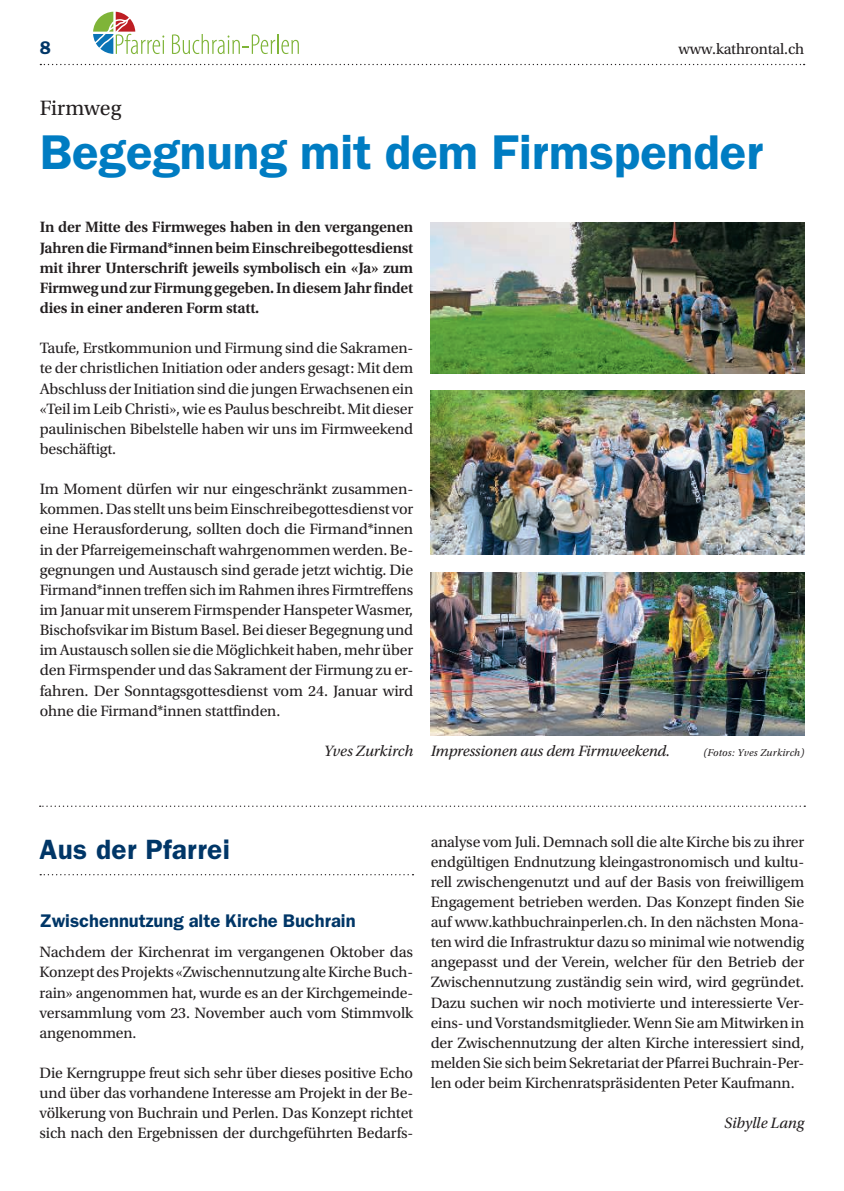
<style>
.page{position:relative;width:844px;height:1191px;background:#fff}
.page>*{position:absolute;margin:0;border:0;box-sizing:border-box;transform-origin:0 0}
.t1{font:600 49px "ITC Franklin Gothic Std";color:#007cc2}
.t2{font:600 28px "ITC Franklin Gothic Std";letter-spacing:.01em;color:#003667}
.t3{font:21.88px "Utopia Std";color:#231f20}
.t4{font:600 18.38px "ITC Franklin Gothic Std";color:#003667}
.t5{font:15.75px/20.1px "Utopia Std";letter-spacing:-.01em;color:#231f20;text-align:justify}
.t6{font:600 15.75px/20.1px "Utopia Std";letter-spacing:-.01em;color:#231f20;text-align:justify}
.t7{font:italic 15.75px "Utopia Std";letter-spacing:-.01em;color:#231f20}
.t8{font:italic 10.5px "Utopia Std";letter-spacing:.02em;color:#231f20}
</style>
<div class="page">
<svg style="left:93px;top:12px;width:71px;height:42px"></svg>
<svg style="left:172px;top:34px;width:127px;height:20px"></svg>
<svg style="left:40px;top:64px;width:764px;height:1px"></svg>
<img style="left:430px;top:572px;width:374px;height:163px">
<img style="left:430px;top:222px;width:374px;height:151px">
<svg style="left:40px;top:874px;width:373px;height:1px"></svg>
<img style="left:430px;top:390px;width:374px;height:164px">
<svg style="left:40px;top:805px;width:765px;height:2px"></svg>
<p class="t4" style="left:40px;top:37px;width:13px">8</p>
<p class="t5" style="left:678px;top:39px;width:127px">www.kathrontal.ch</p>
<h3 class="t3" style="left:40px;top:96px;width:83px">Firmweg</h3>
<h1 class="t1" style="left:40px;top:123px;width:724px">Begegnung mit dem Firmspender</h1>
<p class="t6" style="left:40px;top:217px;width:375px">In der Mitte des Firmweges haben in den vergangenen Jahren die Firmand*innen beim Einschreibegottesdienst mit ihrer Unterschrift jeweils symbolisch ein «Ja» zum Firmweg und zur Firmung gegeben. In diesem Jahr findet dies in einer anderen Form statt.</p>
<p class="t5" style="left:40px;top:338px;width:375px">Taufe, Erstkommunion und Firmung sind die Sakramen&shy;te der christlichen Initiation oder anders gesagt: Mit dem Abschluss der Initiation sind die jungen Erwachsenen ein «Teil im Leib Christi», wie es Paulus beschreibt. Mit dieser paulinischen Bibelstelle haben wir uns im Firmweekend beschäftigt.</p>
<p class="t5" style="left:40px;top:479px;width:375px">Im Moment dürfen wir nur eingeschränkt zusammen&shy;kommen. Das stellt uns beim Einschreibegottesdienst vor eine Herausforderung, sollten doch die Firmand*innen in der Pfarreigemeinschaft wahrgenommen werden. Be&shy;gegnungen und Austausch sind gerade jetzt wichtig. Die Firmand*innen treffen sich im Rahmen ihres Firmtreffens im Januar mit unserem Firmspender Hanspeter Wasmer, Bischofsvikar im Bistum Basel. Bei dieser Begegnung und im Austausch sollen sie die Möglichkeit haben, mehr über den Firmspender und das Sakrament der Firmung zu er&shy;fahren. Der Sonntagsgottesdienst vom 24. Januar wird ohne die Firmand*innen stattfinden.</p>
<p class="t7" style="left:324px;top:742px;width:91px">Yves Zurkirch</p>
<p class="t7" style="left:430px;top:742px;width:241px">Impressionen aus dem Firmweekend.</p>
<p class="t8" style="left:703px;top:747px;width:102px">(Fotos: Yves Zurkirch)</p>
<h2 class="t2" style="left:40px;top:833px;width:192px">Aus der Pfarrei</h2>
<p class="t4" style="left:40px;top:910px;width:317px">Zwischennutzung alte Kirche Buchrain</p>
<p class="t5" style="left:40px;top:942px;width:375px">Nachdem der Kirchenrat im vergangenen Oktober das Konzept des Projekts «Zwischennutzung alte Kirche Buch&shy;rain» angenommen hat, wurde es an der Kirchgemeinde&shy;versammlung vom 23. November auch vom Stimmvolk angenommen.</p>
<p class="t5" style="left:40px;top:1063px;width:375px">Die Kerngruppe freut sich sehr über dieses positive Echo und über das vorhandene Interesse am Projekt in der Be&shy;völkerung von Buchrain und Perlen. Das Konzept richtet sich nach den Ergebnissen der durchgeführten Bedarfs-</p>
<p class="t5" style="left:430px;top:831px;width:375px">analyse vom Juli. Demnach soll die alte Kirche bis zu ihrer endgültigen Endnutzung kleingastronomisch und kultu&shy;rell zwischengenutzt und auf der Basis von freiwilligem Engagement betrieben werden. Das Konzept finden Sie auf www.kathbuchrainperlen.ch. In den nächsten Mona&shy;ten wird die Infrastruktur dazu so minimal wie notwendig angepasst und der Verein, welcher für den Betrieb der Zwischennutzung zuständig sein wird, wird gegründet.<br>Dazu suchen wir noch motivierte und interessierte Ver&shy;eins- und Vorstandsmitglieder. Wenn Sie am Mitwirken in der Zwischennutzung der alten Kirche interessiert sind, melden Sie sich beim Sekretariat der Pfarrei Buchrain-Per&shy;len oder beim Kirchenratspräsidenten Peter Kaufmann.</p>
<p class="t7" style="left:723px;top:1114px;width:82px">Sibylle Lang</p>
</div>
